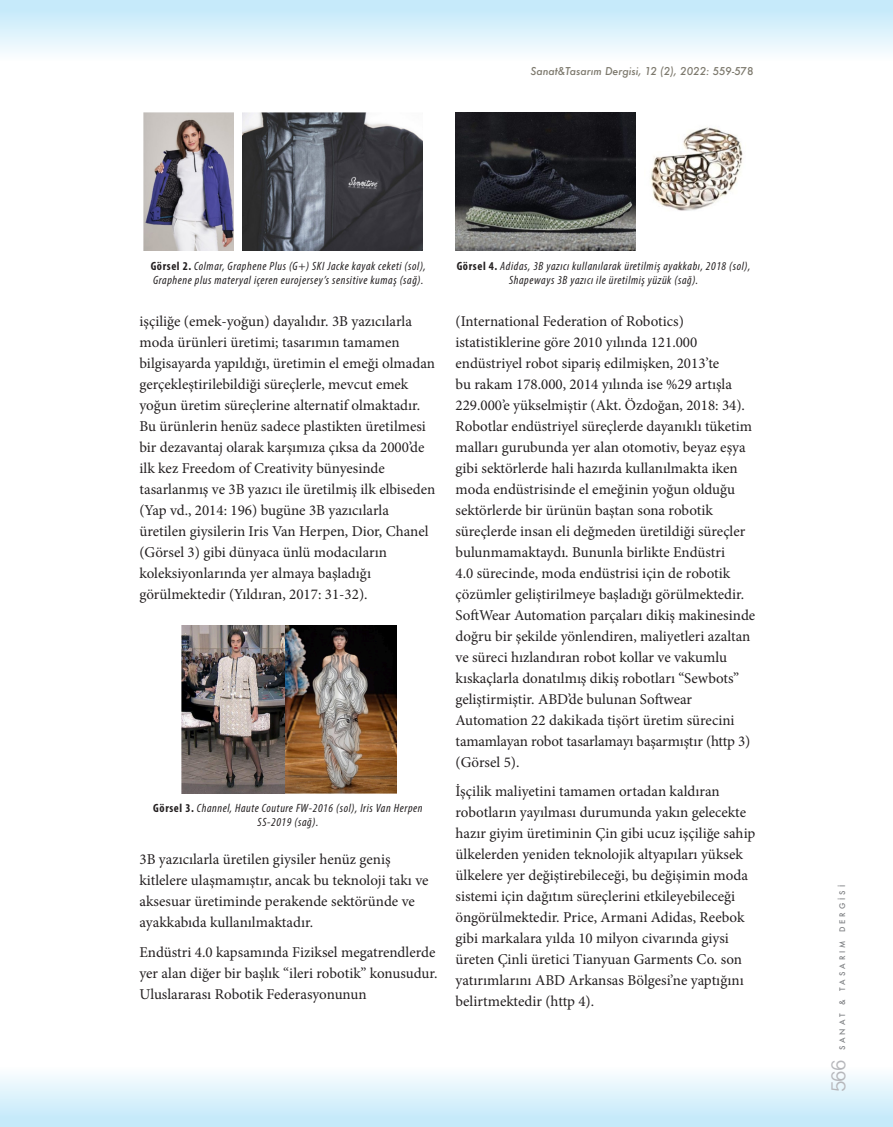
<style>
.page{position:relative;width:893px;height:1127px;background:#fff}
.page>*{position:absolute;margin:0;border:0;box-sizing:border-box;transform-origin:0 0}
.t1{font:18px "Oriya Sangam MN";color:#b6b7bb}
.Ana_metin{font:15px/21px "Minion Pro";color:#231f20}
.Kaynakça{font:italic condensed 12px/14.4px "Myriad Pro";letter-spacing:.05em;color:#231f20;text-align:center}
.t2{font:italic 500 10.5px "Futura";color:#7d796d}
.t3{font:500 7.5px "Futura";letter-spacing:.4em;color:#808285}
.s1{font-style:normal}
.s2{font-weight:700;font-style:normal}
</style>
<div class="page">
<div style="left:0;top:1045px;width:893px;height:82px;background:linear-gradient(to bottom,#fff,#c3e9fa)"></div>
<div style="left:0;top:0;width:893px;height:81px;background:linear-gradient(to bottom,#c0e8f9,#fff)"></div>
<img style="left:144px;top:113px;width:90px;height:137px">
<img style="left:242px;top:113px;width:181px;height:137px">
<img style="left:182px;top:625px;width:214px;height:168px">
<img style="left:455px;top:113px;width:180px;height:137px">
<img style="left:651px;top:127px;width:92px;height:84px">
<p class="t2" style="left:530px;top:64px;width:224px">Sanat&amp;Tasarım Dergisi, 12 (2), 2022: <span class="s1">559-578</span></p>
<p class="Kaynakça" style="left:151px;top:258px;width:277px;text-align:left"><span class="s2">Görsel 2.</span> Colmar, Graphene Plus (G+) SKI Jacke kayak ceketi (sol),<br>Graphene plus materyal içeren eurojersey’s sensitive kumaş (sağ).</p>
<p class="Ana_metin" style="left:139px;top:310px;width:297px">işçiliğe (emek-yoğun) dayalıdır. 3B yazıcılarla moda ürünleri üretimi; tasarımın tamamen bilgisayarda yapıldığı, üretimin el emeği olmadan gerçekleştirilebildiği süreçlerle, mevcut emek yoğun üretim süreçlerine alternatif olmaktadır.<br>Bu ürünlerin henüz sadece plastikten üretilmesi bir dezavantaj olarak karşımıza çıksa da 2000’de ilk kez Freedom of Creativity bünyesinde tasarlanmış ve 3B yazıcı ile üretilmiş ilk elbiseden (Yap vd., 2014: 196) bugüne 3B yazıcılarla üretilen giysilerin Iris Van Herpen, Dior, Chanel (Görsel 3) gibi dünyaca ünlü modacıların koleksiyonlarında yer almaya başladığı görülmektedir (Yıldıran, 2017: 31-32).</p>
<p class="Kaynakça" style="left:153px;top:800px;width:271px"><span class="s2">Görsel 3.</span> Channel, Haute Couture FW-2016 (sol), Iris Van Herpen<br>SS-2019 (sağ).</p>
<p class="Ana_metin" style="left:139px;top:849px;width:291px">3B yazıcılarla üretilen giysiler henüz geniş kitlelere ulaşmamıştır, ancak bu teknoloji takı ve aksesuar üretiminde perakende sektöründe ve ayakkabıda kullanılmaktadır.</p>
<p class="Ana_metin" style="left:139px;top:941px;width:300px">Endüstri 4.0 kapsamında Fiziksel megatrendlerde yer alan diğer bir başlık “ileri robotik” konusudur.<br>Uluslararası Robotik Federasyonunun</p>
<p class="Kaynakça" style="left:457px;top:258px;width:295px"><span class="s2">Görsel 4.</span> Adidas, 3B yazıcı kullanılarak üretilmiş ayakkabı, 2018 (sol),<br>Shapeways 3B yazıcı ile üretilmiş yüzük (sağ).</p>
<p class="Ana_metin" style="left:456px;top:310px;width:301px">(International Federation of Robotics) istatistiklerine göre 2010 yılında 121.000 endüstriyel robot sipariş edilmişken, 2013’te<br>bu rakam 178.000, 2014 yılında ise %29 artışla 229.000’e yükselmiştir (Akt. Özdoğan, 2018: 34).<br>Robotlar endüstriyel süreçlerde dayanıklı tüketim malları gurubunda yer alan otomotiv, beyaz eşya gibi sektörlerde hali hazırda kullanılmakta iken moda endüstrisinde el emeğinin yoğun olduğu sektörlerde bir ürünün baştan sona robotik süreçlerde insan eli değmeden üretildiği süreçler bulunmamaktaydı. Bununla birlikte Endüstri<br>4.0 sürecinde, moda endüstrisi için de robotik çözümler geliştirilmeye başladığı görülmektedir.<br>SoftWear Automation parçaları dikiş makinesinde doğru bir şekilde yönlendiren, maliyetleri azaltan ve süreci hızlandıran robot kollar ve vakumlu kıskaçlarla donatılmış dikiş robotları “Sewbots” geliştirmiştir. ABD’de bulunan Softwear Automation 22 dakikada tişört üretim sürecini tamamlayan robot tasarlamayı başarmıştır (http 3) (Görsel 5).</p>
<p class="Ana_metin" style="left:456px;top:781px;width:301px">İşçilik maliyetini tamamen ortadan kaldıran robotların yayılması durumunda yakın gelecekte hazır giyim üretiminin Çin gibi ucuz işçiliğe sahip ülkelerden yeniden teknolojik altyapıları yüksek ülkelere yer değiştirebileceği, bu değişimin moda sistemi için dağıtım süreçlerini etkileyebileceği öngörülmektedir. Price, Armani Adidas, Reebok gibi markalara yılda 10 milyon civarında giysi üreten Çinli üretici Tianyuan Garments Co. son yatırımlarını ABD Arkansas Bölgesi’ne yaptığını belirtmektedir (http 4).</p>
<p class="t3" style="left:837px;top:1050px;width:167px;rotate:-90deg">SANAT &amp; TASARIM DERGİSİ</p>
<p class="t1" style="left:826px;top:1092px;width:35px;rotate:-90deg">566</p>
</div>
